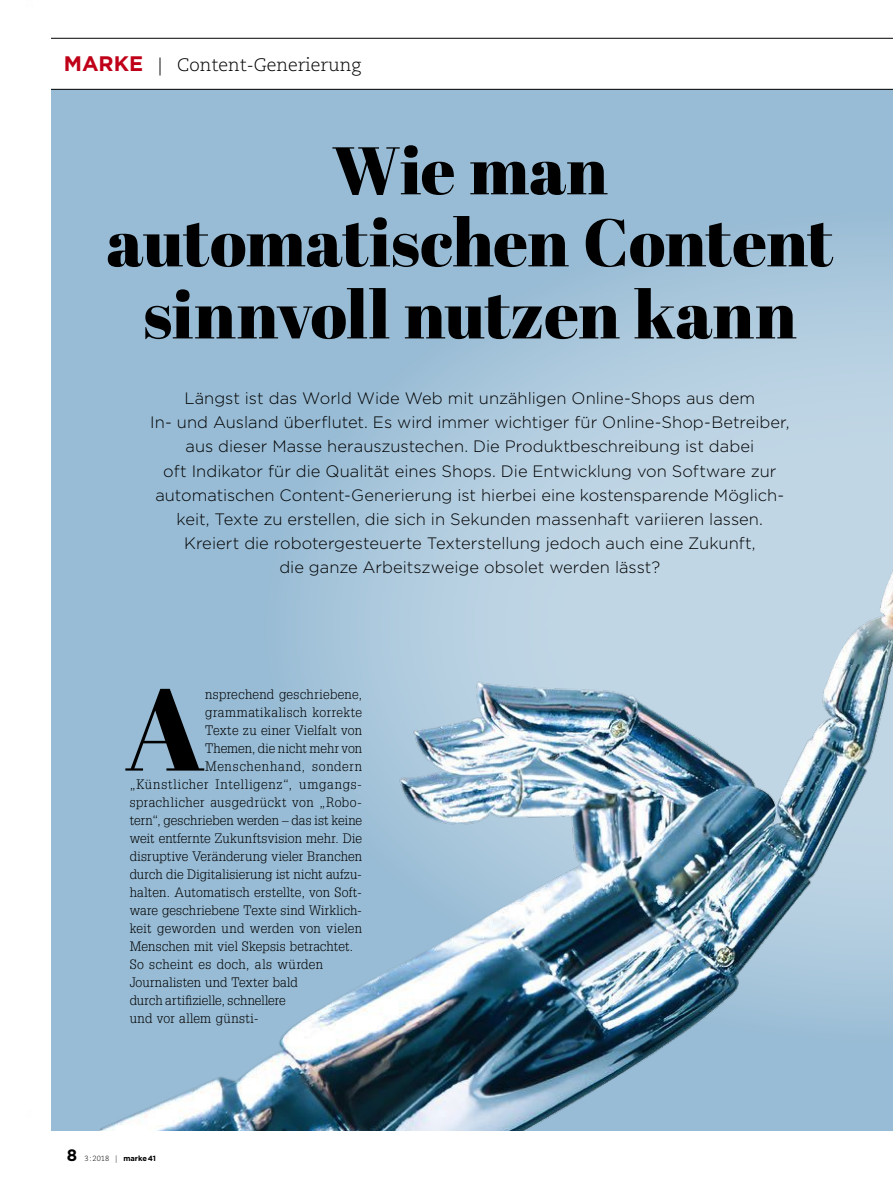
<style>
.page{position:relative;width:893px;height:1191px;background:#fff}
.page>*{position:absolute;margin:0;border:0;box-sizing:border-box;transform-origin:0 0}
.t1{font:115.8px "Abril Fatface";color:#000}
.t2{font:67.05px/72px "Abril Fatface";letter-spacing:-.005em;color:#000;text-align:center}
.t3{font:300 18px "Caecilia LT Std";color:#000}
.t4{font:300 16.5px/24px "Gotham";color:#000;text-align:center}
.t5{font:300 13.35px "Glypha LT Std";letter-spacing:.02em;color:#000}
.t6{font:300 13.35px "Glypha LT Std";color:#000}
.t7{font:300 13.35px "Glypha LT Std";letter-spacing:.05em;color:#000}
.t8{font:300 13.35px "Glypha LT Std";letter-spacing:.04em;color:#000}
.t9{font:300 13.35px "Glypha LT Std";letter-spacing:-.005em;color:#000}
.t10{font:300 7.5px "Caecilia LT Std";color:#000}
.s1{font-family:"Gotham";font-weight:700;font-size:21px;color:#bf0018}
.s2{font-family:"Gotham";font-weight:700;font-size:16.5px}
.s3{font-family:"Gotham";font-weight:700}
</style>
<div class="page">
<div style="left:51px;top:89px;width:842px;height:1041px;background:#98bcd5"></div>
<img style="left:101px;top:252px;width:792px;height:878px">
<hr style="left:51px;top:38px;width:842px;height:1px;background:#000">
<hr style="left:51px;top:89px;width:842px;height:1px;background:#000">
<p class="t3" style="left:64px;top:55px;width:299px"><span class="s1">MARKE</span> | Content-Generierung</p>
<h2 class="t2" style="left:106px;top:133px;width:728px">Wie man automatischen Content sinnvoll nutzen kann</h2>
<p class="t4" style="left:150px;top:386px;width:641px">Längst ist das World Wide Web mit unzähligen Online-Shops aus dem<br>In- und Ausland überflutet. Es wird immer wichtiger für Online-Shop-Betreiber, aus dieser Masse herauszustechen. Die Produktbeschreibung ist dabei<br>oft Indikator für die Qualität eines Shops. Die Entwicklung von Software zur automatischen Content-Generierung ist hierbei eine kostensparende Möglich&shy;keit, Texte zu erstellen, die sich in Sekunden massenhaft variieren lassen.<br>Kreiert die robotergesteuerte Texterstellung jedoch auch eine Zukunft,<br>die ganze Arbeitszweige obsolet werden lässt?</p>
<h1 class="t1" style="left:125px;top:648px;width:82px">A</h1>
<p class="t5" style="left:205px;top:686px;width:159px">nsprechend geschriebene,</p>
<p class="t8" style="left:205px;top:704px;width:159px">grammatikalisch korrekte</p>
<p class="t5" style="left:205px;top:722px;width:159px">Texte zu einer Vielfalt von</p>
<p class="t9" style="left:205px;top:740px;width:159px">Themen, die nicht mehr von</p>
<p class="t7" style="left:205px;top:758px;width:159px">Menschenhand, sondern</p>
<p class="t7" style="left:130px;top:776px;width:234px">„Künstlicher Intelligenz“, umgangs-</p>
<p class="t5" style="left:130px;top:794px;width:234px">sprachlicher ausgedrückt von „Robo-</p>
<p class="t6" style="left:130px;top:812px;width:234px">tern“, geschrieben werden – das ist keine</p>
<p class="t5" style="left:130px;top:830px;width:234px">weit entfernte Zukunftsvision mehr. Die</p>
<p class="t5" style="left:130px;top:848px;width:234px">disruptive Veränderung vieler Branchen</p>
<p class="t5" style="left:130px;top:866px;width:234px">durch die Digitalisierung ist nicht aufzu-</p>
<p class="t5" style="left:130px;top:884px;width:234px">halten. Automatisch erstellte, von Soft-</p>
<p class="t5" style="left:130px;top:902px;width:234px">ware geschriebene Texte sind Wirklich-</p>
<p class="t5" style="left:130px;top:920px;width:234px">keit geworden und werden von vielen</p>
<p class="t5" style="left:130px;top:938px;width:225px">Menschen mit viel Skepsis betrachtet.</p>
<p class="t5" style="left:130px;top:956px;width:195px">So scheint es doch, als würden</p>
<p class="t5" style="left:130px;top:974px;width:169px">Journalisten und Texter bald</p>
<p class="t6" style="left:130px;top:992px;width:158px">durch artifizielle, schnellere</p>
<p class="t5" style="left:130px;top:1010px;width:131px">und vor allem günsti-</p>
<p class="t10" style="left:67px;top:1154px;width:91px"><span class="s2">8</span> 3:2018 | <span class="s3">marke 41</span></p>
</div>
